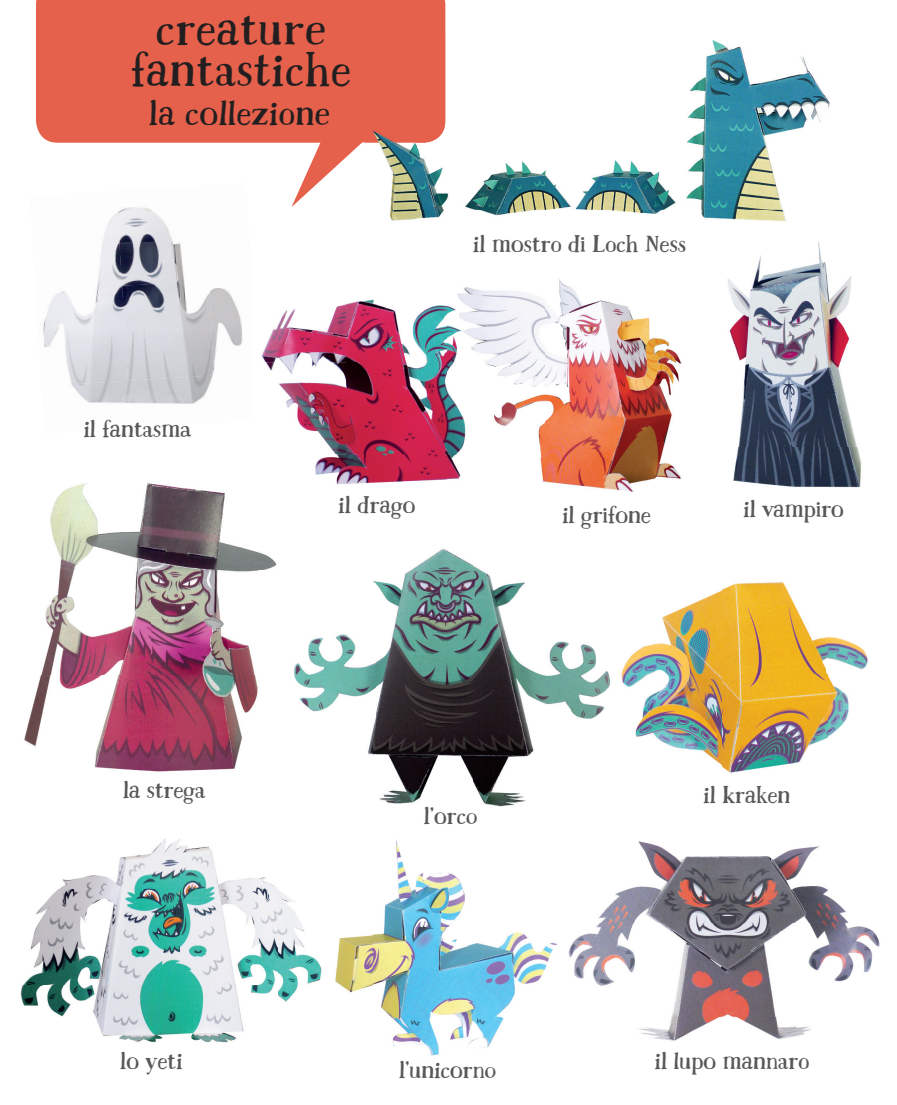
<style>
.page{position:relative;width:897px;height:1105px;background:#fff}
.page>*{position:absolute;margin:0;border:0;box-sizing:border-box;transform-origin:0 0}
.t1{font:45px/40.5px "Mrs Ant";color:#231f20;text-align:center}
.t2{font:33px "Mrs Ant";color:#231f20}
.t3{font:22.5px "Mrs Ant";letter-spacing:-.02em;color:#57585a}
</style>
<div class="page">
<svg style="left:36px;top:0;width:409px;height:207px;fill:#e6614b"></svg>
<img style="left:36px;top:191px;width:80px;height:95px">
<img style="left:116px;top:186px;width:87px;height:100px">
<img style="left:203px;top:183px;width:48px;height:188px">
<img style="left:43px;top:286px;width:79px;height:89px">
<img style="left:122px;top:280px;width:92px;height:95px">
<img style="left:69px;top:375px;width:144px;height:29px">
<img style="left:727px;top:255px;width:65px;height:193px">
<img style="left:792px;top:253px;width:66px;height:195px">
<img style="left:733px;top:448px;width:128px;height:40px">
<img style="left:568px;top:841px;width:312px;height:200px">
<img style="left:294px;top:548px;width:276px;height:175px">
<img style="left:570px;top:644px;width:37px;height:75px">
<img style="left:368px;top:723px;width:166px;height:84px">
<img style="left:493px;top:279px;width:151px;height:178px">
<img style="left:644px;top:318px;width:38px;height:163px">
<img style="left:540px;top:457px;width:104px;height:35px">
<img style="left:607px;top:582px;width:261px;height:191px">
<img style="left:445px;top:35px;width:385px;height:87px">
<img style="left:417px;top:122px;width:404px;height:99px">
<img style="left:364px;top:143px;width:53px;height:78px">
<div style="left:364px;top:35px;width:81px;height:108px;background:#e6614c"></div>
<img style="left:818px;top:241px;width:3px;height:12px">
<img style="left:20px;top:839px;width:257px;height:204px">
<img style="left:277px;top:889px;width:45px;height:113px">
<img style="left:368px;top:793px;width:5px;height:14px">
<img style="left:261px;top:299px;width:183px;height:63px">
<img style="left:444px;top:305px;width:4px;height:149px">
<img style="left:266px;top:362px;width:178px;height:123px">
<img style="left:444px;top:454px;width:4px;height:26px">
<img style="left:249px;top:270px;width:2px;height:101px">
<img style="left:448px;top:287px;width:45px;height:193px">
<img style="left:335px;top:840px;width:222px;height:216px">
<img style="left:50px;top:483px;width:227px;height:87px">
<img style="left:24px;top:570px;width:235px;height:202px">
<img style="left:249px;top:465px;width:39px;height:35px">
<h1 class="t1" style="left:130px;top:8px;width:222px">creature fantastiche</h1>
<h2 class="t2" style="left:149px;top:91px;width:183px">la collezione</h2>
<p class="t3" style="left:83px;top:414px;width:110px">il fantasma</p>
<p class="t3" style="left:473px;top:228px;width:215px">il mostro di Loch Ness</p>
<p class="t3" style="left:123px;top:773px;width:84px">la strega</p>
<p class="t3" style="left:338px;top:489px;width:79px">il drago</p>
<p class="t3" style="left:562px;top:499px;width:91px">il grifone</p>
<p class="t3" style="left:743px;top:493px;width:103px">il vampiro</p>
<p class="t3" style="left:423px;top:800px;width:56px">l’orco</p>
<p class="t3" style="left:703px;top:778px;width:89px">il kraken</p>
<p class="t3" style="left:120px;top:1045px;width:64px">lo yeti</p>
<p class="t3" style="left:399px;top:1053px;width:99px">l’unicorno</p>
<p class="t3" style="left:654px;top:1045px;width:157px">il lupo mannaro</p>
</div>
